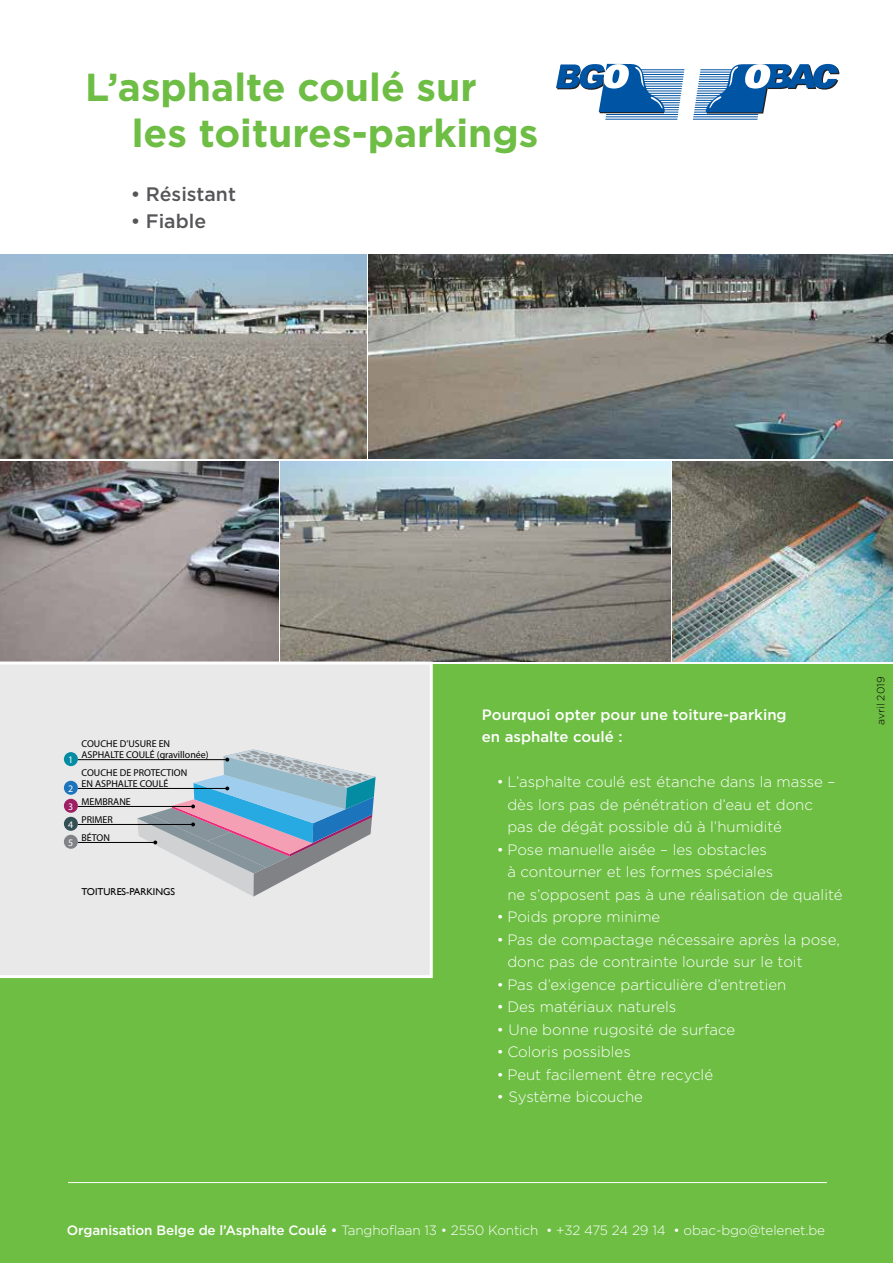
<style>
.page{position:relative;width:893px;height:1263px;background:#fff}
.page>*{position:absolute;margin:0;border:0;box-sizing:border-box;transform-origin:0 0}
.t1{font:700 39px/46.8px "Gotham";color:#6ebd44}
.t2{font:500 19.5px "Gotham";color:#565659}
.t3{font:300 15px/22.5px "Gotham";color:#fff}
.t4{font:500 15px/22.5px "Gotham";color:#fff}
.t5{font:300 13.5px "Gotham";letter-spacing:-.01em;color:#fff}
.t6{font:300 10.5px "Gotham";color:#000}
.t7{font:9.9px/10.8px "Myriad Pro";color:#000}
.t8{font:9.9px "Gill Sans";color:#000}
.t9{font:9.9px/18px "Myriad Pro";color:#fff;text-align:justify}
.s1{font-weight:500}
</style>
<div class="page">
<img style="left:281px;top:461px;width:389px;height:200px">
<div style="left:0;top:664px;width:893px;height:599px;background:#6ebe44"></div>
<hr style="left:693px;top:119px;width:64px;height:1px;background:#0054a4">
<hr style="left:693px;top:117px;width:65px;height:1px;background:#0054a4">
<hr style="left:694px;top:114px;width:64px;height:1px;background:#0054a4">
<hr style="left:694px;top:112px;width:65px;height:1px;background:#0054a4">
<hr style="left:694px;top:109px;width:65px;height:1px;background:#0054a4">
<hr style="left:695px;top:107px;width:64px;height:1px;background:#0054a4">
<hr style="left:695px;top:105px;width:65px;height:1px;background:#0054a4">
<hr style="left:695px;top:102px;width:65px;height:1px;background:#0054a4">
<hr style="left:696px;top:100px;width:64px;height:1px;background:#0054a4">
<hr style="left:696px;top:98px;width:65px;height:1px;background:#0054a4">
<hr style="left:696px;top:95px;width:65px;height:1px;background:#0054a4">
<hr style="left:697px;top:93px;width:64px;height:1px;background:#0054a4">
<hr style="left:697px;top:91px;width:65px;height:1px;background:#0054a4">
<hr style="left:698px;top:88px;width:64px;height:1px;background:#0054a4">
<hr style="left:698px;top:86px;width:64px;height:1px;background:#0054a4">
<hr style="left:698px;top:84px;width:65px;height:1px;background:#0054a4">
<hr style="left:699px;top:81px;width:64px;height:1px;background:#0054a4">
<hr style="left:699px;top:79px;width:64px;height:1px;background:#0054a4">
<hr style="left:699px;top:77px;width:65px;height:1px;background:#0054a4">
<hr style="left:700px;top:74px;width:64px;height:1px;background:#0054a4">
<hr style="left:700px;top:72px;width:65px;height:1px;background:#0054a4">
<hr style="left:700px;top:69px;width:65px;height:1px;background:#0054a4">
<hr style="left:605px;top:119px;width:72px;height:1px;background:#0054a4">
<hr style="left:606px;top:117px;width:72px;height:1px;background:#0054a4">
<hr style="left:606px;top:114px;width:72px;height:1px;background:#0054a4">
<hr style="left:606px;top:112px;width:72px;height:1px;background:#0054a4">
<hr style="left:607px;top:109px;width:72px;height:1px;background:#0054a4">
<hr style="left:607px;top:107px;width:72px;height:1px;background:#0054a4">
<hr style="left:607px;top:105px;width:72px;height:1px;background:#0054a4">
<hr style="left:608px;top:102px;width:72px;height:1px;background:#0054a4">
<hr style="left:608px;top:100px;width:72px;height:1px;background:#0054a4">
<hr style="left:608px;top:98px;width:72px;height:1px;background:#0054a4">
<hr style="left:609px;top:95px;width:72px;height:1px;background:#0054a4">
<hr style="left:609px;top:93px;width:72px;height:1px;background:#0054a4">
<hr style="left:609px;top:91px;width:72px;height:1px;background:#0054a4">
<hr style="left:610px;top:88px;width:72px;height:1px;background:#0054a4">
<hr style="left:610px;top:86px;width:72px;height:1px;background:#0054a4">
<hr style="left:610px;top:84px;width:72px;height:1px;background:#0054a4">
<hr style="left:611px;top:81px;width:72px;height:1px;background:#0054a4">
<hr style="left:611px;top:79px;width:72px;height:1px;background:#0054a4">
<hr style="left:611px;top:77px;width:72px;height:1px;background:#0054a4">
<hr style="left:612px;top:74px;width:72px;height:1px;background:#0054a4">
<hr style="left:612px;top:72px;width:72px;height:1px;background:#0054a4">
<hr style="left:612px;top:69px;width:72px;height:1px;background:#0054a4">
<svg style="left:556px;top:64px;width:109px;height:49px"></svg>
<svg style="left:706px;top:64px;width:133px;height:50px"></svg>
<img style="left:0;top:461px;width:279px;height:200px">
<img style="left:0;top:255px;width:366px;height:204px">
<svg style="left:0;top:661px;width:433px;height:317px;background:#d9dde1"></svg>
<img style="left:673px;top:461px;width:220px;height:200px">
<img style="left:369px;top:255px;width:524px;height:204px">
<hr style="left:68px;top:1182px;width:759px;height:1px;background:#fff">
<h1 class="t1" style="left:132px;top:63px;width:408px;text-indent:-47px">L’asphalte coulé sur les toitures-parkings</h1>
<h2 class="t2" style="left:131px;top:182px;width:107px">• Résistant</h2>
<h2 class="t2" style="left:131px;top:209px;width:77px">• Fiable</h2>
<p class="t9" style="left:68px;top:750px;width:7px">1</p>
<p class="t9" style="left:68px;top:779px;width:7px">2<br>3<br>4<br>5</p>
<p class="t7" style="left:81px;top:738px;width:129px">COUCHE D’USURE EN<br>ASPHALTE COULÉ (gravillonée)</p>
<p class="t7" style="left:81px;top:767px;width:107px">COUCHE DE PROTECTION<br>EN ASPHALTE COULÉ</p>
<p class="t7" style="left:81px;top:792px;width:51px;line-height:18px">MEMBRANE<br>PRIMER<br>BÉTON</p>
<p class="t8" style="left:81px;top:886px;width:95px">TOITURES-PARKINGS</p>
<p class="t4" style="left:482px;top:703px;width:306px">Pourquoi opter pour une toiture-parking en asphalte coulé :</p>
<p class="t3" style="left:507px;top:770px;width:329px;text-indent:-10px">• L’asphalte coulé est étanche dans la masse – dès lors pas de pénétration d’eau et donc pas de dégât possible dû à l’humidité</p>
<p class="t3" style="left:507px;top:838px;width:337px;text-indent:-10px">• Pose manuelle aisée – les obstacles<br>à contourner et les formes spéciales<br>ne s’opposent pas à une réalisation de qualité</p>
<p class="t3" style="left:497px;top:905px;width:165px">• Poids propre minime</p>
<p class="t3" style="left:507px;top:928px;width:334px;text-indent:-10px">• Pas de compactage nécessaire après la pose, donc pas de contrainte lourde sur le toit</p>
<p class="t3" style="left:497px;top:973px;width:291px">• Pas d’exigence particulière d’entretien</p>
<p class="t3" style="left:497px;top:995px;width:181px">• Des matériaux naturels</p>
<p class="t3" style="left:497px;top:1018px;width:240px">• Une bonne rugosité de surface</p>
<p class="t3" style="left:497px;top:1040px;width:135px">• Coloris possibles</p>
<p class="t3" style="left:497px;top:1063px;width:218px">• Peut facilement être recyclé</p>
<p class="t3" style="left:497px;top:1085px;width:148px">• Système bicouche</p>
<p class="t6" style="left:874px;top:725px;width:50px;rotate:-90deg">avril 2019</p>
<p class="t5" style="left:67px;top:1221px;width:760px"><span class="s1">Organisation Belge de l’Asphalte Coulé •</span> Tanghoflaan 13 • 2550 Kontich • +32 475 24 29 14 • obac-bgo@telenet.be</p>
</div>
